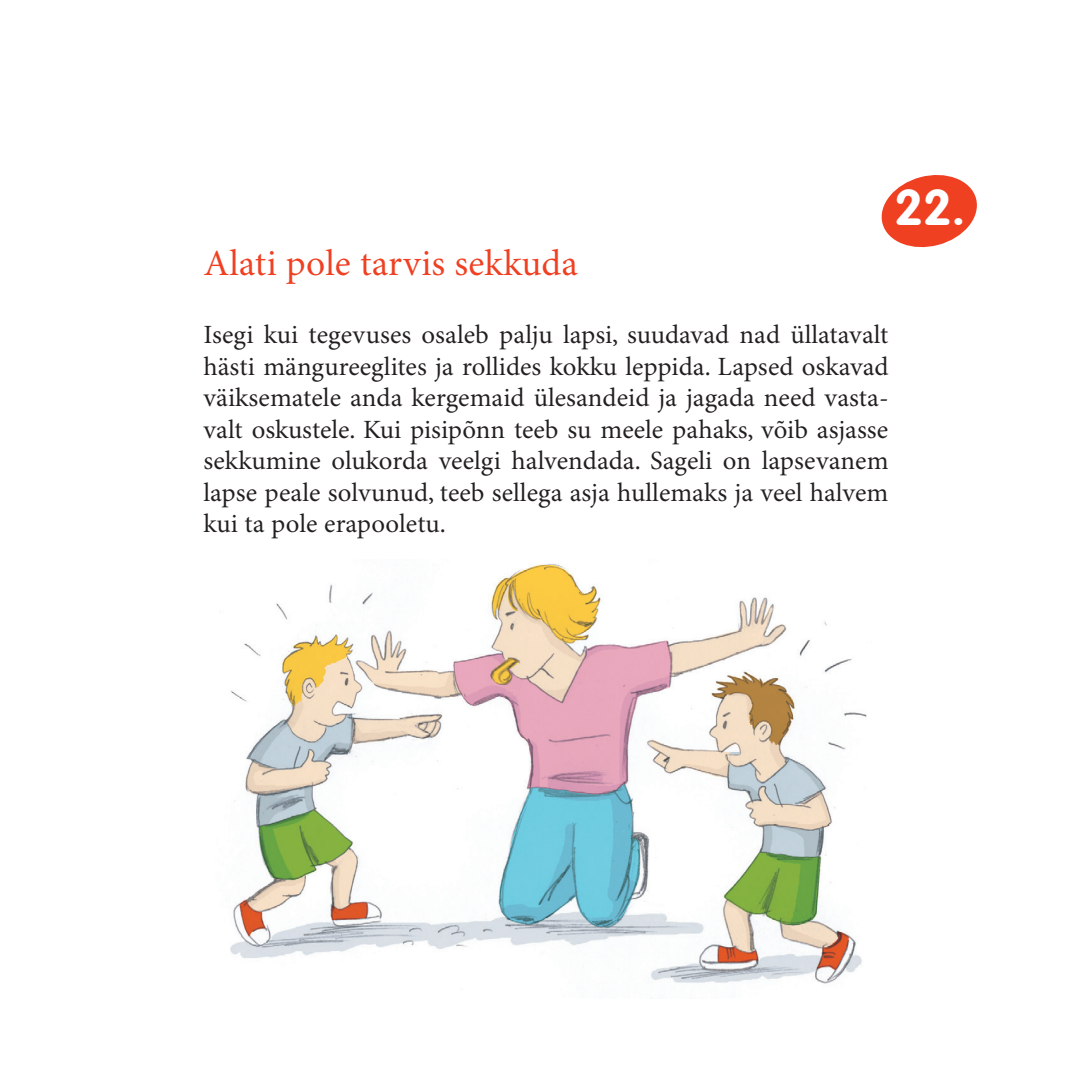
<style>
.page{position:relative;width:1092px;height:1092px;background:#fff}
.page>*{position:absolute;margin:0;border:0;box-sizing:border-box;transform-origin:0 0}
.t1{font:700 49.88px "VAG Rounded";color:#fff}
.t2{font:36.75px "Minion Pro";color:#ef4022}
.t3{font:26.25px/31.5px "Minion Pro";color:#231f20;text-align:justify}
</style>
<div class="page">
<img style="left:230px;top:563px;width:637px;height:421px">
<svg style="left:881px;top:175px;width:96px;height:73px"></svg>
<h2 class="t2" style="left:203px;top:241px;width:376px">Alati pole tarvis sekkuda</h2>
<h1 class="t1" style="left:894px;top:178px;width:72px">22.</h1>
<p class="t3" style="left:203px;top:320px;width:686px">Isegi kui tegevuses osaleb palju lapsi, suudavad nad üllatavalt hästi mängureeglites ja rollides kokku leppida. Lapsed oskavad väiksematele anda kergemaid ülesandeid ja jagada need vasta&shy;valt oskustele. Kui pisipõnn teeb su meele pahaks, võib asjasse sekkumine olukorda veelgi halvendada. Sageli on lapsevanem lapse peale solvunud, teeb sellega asja hullemaks ja veel halvem kui ta pole erapooletu.</p>
</div>
